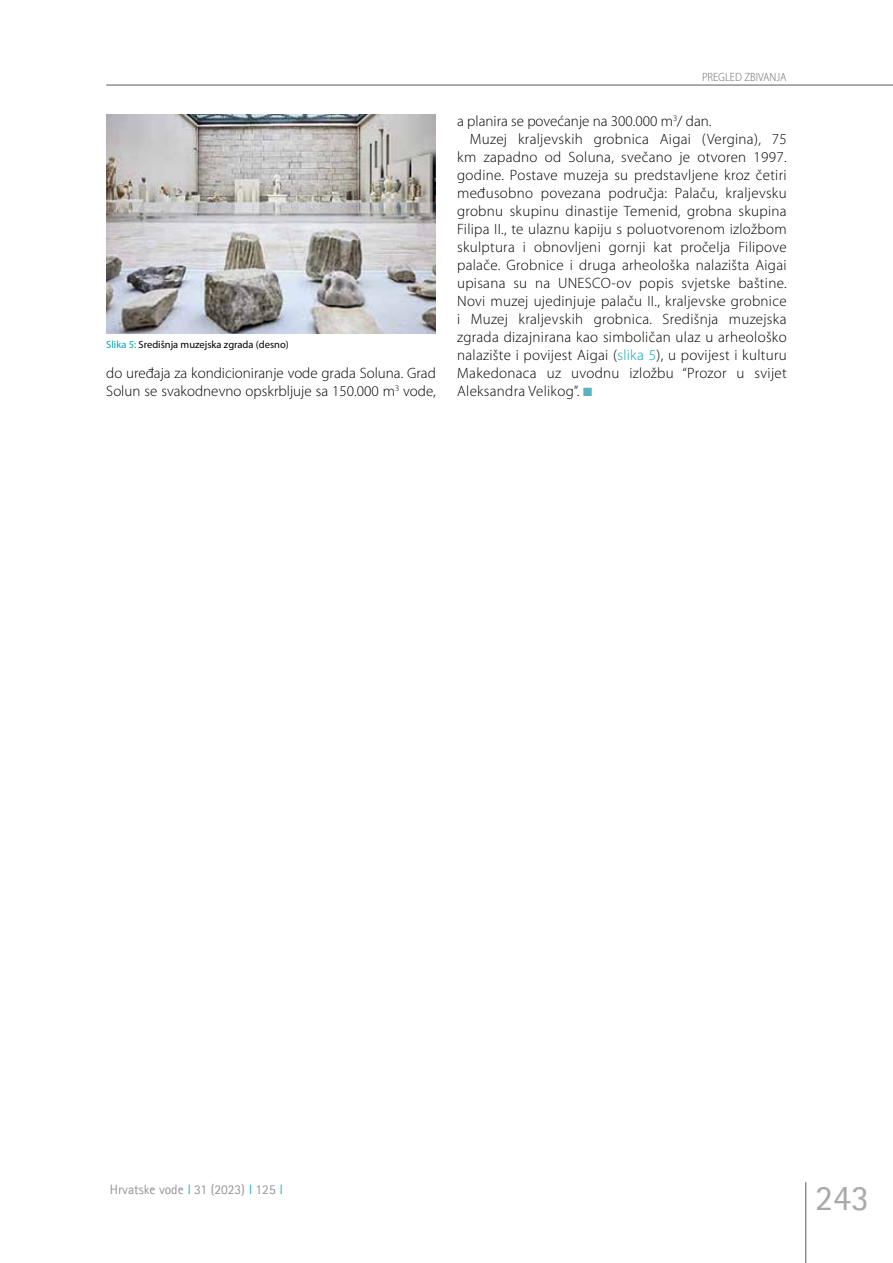
<style>
.page{position:relative;width:893px;height:1263px;background:#fff}
.page>*{position:absolute;margin:0;border:0;box-sizing:border-box;transform-origin:0 0}
.t1{font:36px "Agfa Rotis Sans Serif";color:#a7a9ac}
.t2{font:300 15px "Myriad Pro";letter-spacing:.02em;color:#000}
.t3{font:300 15px/18px "Myriad Pro";color:#000}
.t4{font:13.5px "Agfa Rotis Sans Serif";color:#939598}
.t5{font:300 semi-condensed 12px "Myriad Pro";color:#6d6e71}
.t6{font:10.5px "Myriad Pro";color:#000}
.s1{color:#00a5b6}
.s2{color:#5ab2c2}
.s3{font-family:"Source Sans Pro";font-weight:300;font-size:18px;color:#00a5b6}
</style>
<div class="page">
<hr style="left:805px;top:1182px;width:1px;height:81px;background:#58595b">
<hr style="left:106px;top:85px;width:787px;height:1px;background:#58595b">
<img style="left:106px;top:115px;width:330px;height:218px">
<p class="t6" style="left:106px;top:338px;width:184px"><span class="s1">Slika 5:</span> Središnja muzejska zgrada (desno)</p>
<p class="t3" style="left:106px;top:364px;width:331px">do uređaja za kondicioniranje vode grada Soluna. Grad<br>Solun se svakodnevno opskrbljuje sa 150.000 m<sup>3</sup> vode,</p>
<p class="t5" style="left:702px;top:69px;width:86px">PREGLED ZBIVANJA</p>
<p class="t3" style="left:457px;top:112px;width:256px">a planira se povećanje na 300.000 m<sup>3</sup>/ dan.</p>
<p class="t2" style="left:470px;top:130px;width:318px">Muzej kraljevskih grobnica Aigai (Vergina), 75</p>
<p class="t2" style="left:457px;top:148px;width:331px">km zapadno od Soluna, svečano je otvoren 1997.</p>
<p class="t2" style="left:457px;top:166px;width:331px">godine. Postave muzeja su predstavljene kroz četiri</p>
<p class="t2" style="left:457px;top:184px;width:331px">međusobno povezana područja: Palaču, kraljevsku</p>
<p class="t2" style="left:457px;top:202px;width:331px">grobnu skupinu dinastije Temenid, grobna skupina</p>
<p class="t2" style="left:457px;top:220px;width:331px">Filipa II., te ulaznu kapiju s poluotvorenom izložbom</p>
<p class="t2" style="left:457px;top:238px;width:331px">skulptura i obnovljeni gornji kat pročelja Filipove</p>
<p class="t2" style="left:457px;top:256px;width:331px">palače. Grobnice i druga arheološka nalazišta Aigai</p>
<p class="t2" style="left:457px;top:274px;width:331px">upisana su na UNESCO-ov popis svjetske baštine.</p>
<p class="t2" style="left:457px;top:292px;width:331px">Novi muzej ujedinjuje palaču II., kraljevske grobnice</p>
<p class="t2" style="left:457px;top:310px;width:331px">i Muzej kraljevskih grobnica. Središnja muzejska</p>
<p class="t2" style="left:457px;top:328px;width:331px">zgrada dizajnirana kao simboličan ulaz u arheološko</p>
<p class="t2" style="left:457px;top:346px;width:331px">nalazište i povijest Aigai (<span class="s1">slika 5</span>), u povijest i kulturu</p>
<p class="t2" style="left:457px;top:364px;width:331px">Makedonaca uz uvodnu izložbu “Prozor u svijet</p>
<p class="t2" style="left:457px;top:382px;width:137px">Aleksandra Velikog”. <span class="s2">■</span></p>
<p class="t4" style="left:110px;top:1182px;width:175px">Hrvatske vode <span class="s3">I</span> 31 (2023) <span class="s3">I</span> 125 <span class="s3">I</span></p>
<h1 class="t1" style="left:815px;top:1177px;width:55px">243</h1>
</div>
